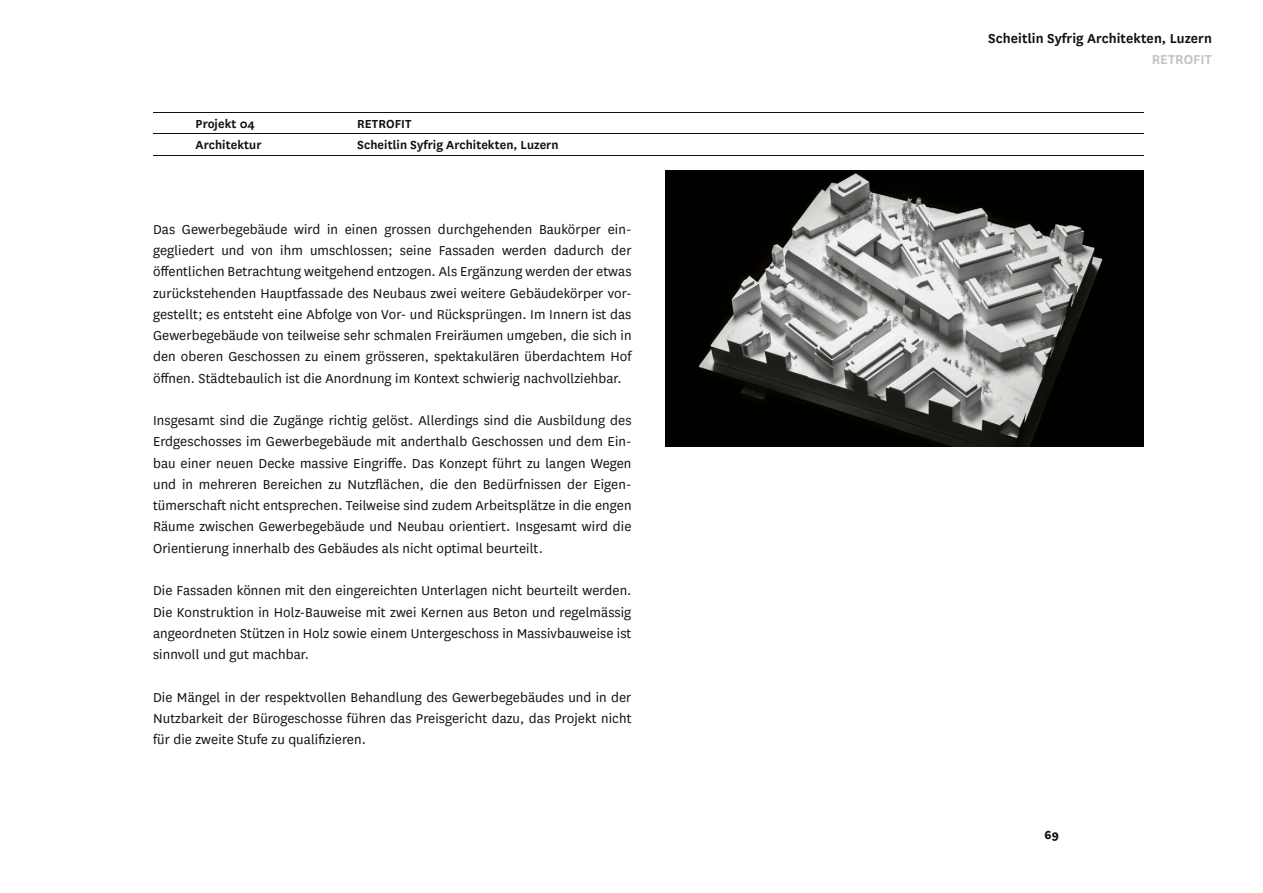
<style>
.page{position:relative;width:1263px;height:893px;background:#fff}
.page>*{position:absolute;margin:0;border:0;box-sizing:border-box;transform-origin:0 0}
.t1{font:15px/21.3px "National";letter-spacing:.005em;color:#11110f;text-align:justify}
.t2{font:600 15px "National";letter-spacing:.005em;color:#11110f}
.t3{font:600 15px "National";letter-spacing:.005em;color:#c2c4c4}
.t4{font:600 13.5px "National";letter-spacing:.005em;color:#11110f}
.t5{font:800 13.5px "National";color:#11110f}
</style>
<div class="page">
<hr style="left:153px;top:112px;width:991px;height:1px;background:#11110f">
<hr style="left:153px;top:155px;width:991px;height:1px;background:#11110f">
<hr style="left:153px;top:134px;width:991px;height:1px;background:#11110f">
<img style="left:665px;top:170px;width:479px;height:276px">
<p class="t4" style="left:196px;top:114px;width:61px">Projekt 04</p>
<p class="t4" style="left:357px;top:114px;width:56px">RETROFIT</p>
<p class="t4" style="left:196px;top:135px;width:67px">Architektur</p>
<p class="t4" style="left:357px;top:135px;width:203px">Scheitlin Syfrig Architekten, Luzern</p>
<p class="t1" style="left:153px;top:218px;width:481px">Das Gewerbegebäude wird in einen grossen durchgehenden Baukörper ein&shy;gegliedert und von ihm umschlossen; seine Fassaden werden dadurch der öffentlichen Betrachtung weitgehend entzogen. Als Ergänzung werden der etwas zurückstehenden Hauptfassade des Neubaus zwei weitere Gebäudekörper vor&shy;gestellt; es entsteht eine Abfolge von Vor- und Rücksprüngen. Im Innern ist das Gewerbegebäude von teilweise sehr schmalen Freiräumen umgeben, die sich in den oberen Geschossen zu einem grösseren, spektakulären überdachtem Hof öffnen. Städtebaulich ist die Anordnung im Kontext schwierig nachvollziehbar.</p>
<p class="t1" style="left:153px;top:409px;width:480px">Insgesamt sind die Zugänge richtig gelöst. Allerdings sind die Ausbildung des Erdgeschosses im Gewerbegebäude mit anderthalb Geschossen und dem Ein&shy;bau einer neuen Decke massive Eingriffe. Das Konzept führt zu langen Wegen und in mehreren Bereichen zu Nutzflächen, die den Bedürfnissen der Eigen&shy;tümerschaft nicht entsprechen. Teilweise sind zudem Arbeitsplätze in die engen Räume zwischen Gewerbegebäude und Neubau orientiert. Insgesamt wird die Orientierung innerhalb des Gebäudes als nicht optimal beurteilt.</p>
<p class="t1" style="left:153px;top:579px;width:480px">Die Fassaden können mit den eingereichten Unterlagen nicht beurteilt werden.<br>Die Konstruktion in Holz-Bauweise mit zwei Kernen aus Beton und regelmässig angeordneten Stützen in Holz sowie einem Untergeschoss in Massivbauweise ist sinnvoll und gut machbar.</p>
<p class="t1" style="left:153px;top:686px;width:480px">Die Mängel in der respektvollen Behandlung des Gewerbegebäudes und in der Nutzbarkeit der Bürogeschosse führen das Preisgericht dazu, das Projekt nicht für die zweite Stufe zu qualifizieren.</p>
<p class="t2" style="left:988px;top:28px;width:225px">Scheitlin Syfrig Architekten, Luzern</p>
<p class="t3" style="left:1152px;top:49px;width:62px">RETROFIT</p>
<p class="t5" style="left:1044px;top:825px;width:16px">69</p>
</div>
